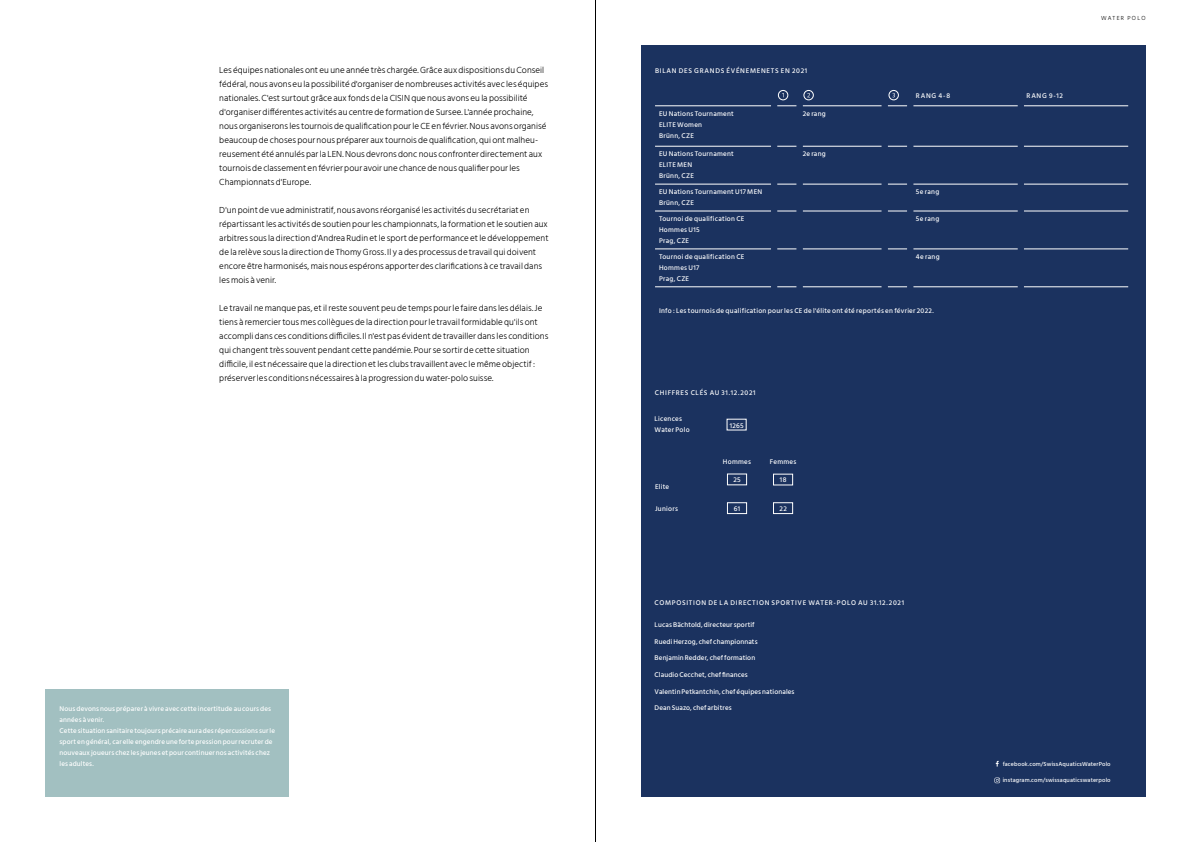
<style>
.page{position:relative;width:1191px;height:842px;background:#fff}
.page>*{position:absolute;margin:0;border:0;box-sizing:border-box;transform-origin:0 0}
.t1{font:300 9px/14px "Hind";letter-spacing:.005em;color:#000}
.t2{font:500 7px/11px "Hind";letter-spacing:.025em;color:#fff}
.t3{font:500 7px "Hind";letter-spacing:.1em;color:#fff}
.t4{font:500 6px "Hind";letter-spacing:.02em;color:#fff}
.t5{font:300 6px "Hind";letter-spacing:.215em;color:#000}
</style>
<div class="page">
<div style="left:641px;top:45px;width:504px;height:752px;background:#1b325f"></div>
<div style="left:727px;top:474px;width:20px;height:11px;border:1px solid #fff"></div>
<div style="left:773px;top:474px;width:20px;height:11px;border:1px solid #fff"></div>
<div style="left:727px;top:502px;width:20px;height:12px;border:1px solid #fff"></div>
<div style="left:773px;top:502px;width:20px;height:12px;border:1px solid #fff"></div>
<svg style="left:994px;top:777px;width:6px;height:6px"></svg>
<div style="left:45px;top:689px;width:244px;height:108px;background:#a2c0c1"></div>
<hr style="left:655px;top:106px;width:116px;height:1px;background:#fff">
<svg style="left:777px;top:106px;width:19px;height:1px"></svg>
<hr style="left:802px;top:106px;width:79px;height:1px;background:#fff">
<svg style="left:888px;top:106px;width:19px;height:1px"></svg>
<hr style="left:913px;top:106px;width:104px;height:1px;background:#fff">
<hr style="left:1023px;top:106px;width:105px;height:1px;background:#fff">
<hr style="left:655px;top:146px;width:116px;height:1px;background:#fff">
<svg style="left:777px;top:146px;width:19px;height:1px"></svg>
<hr style="left:802px;top:146px;width:79px;height:1px;background:#fff">
<svg style="left:887px;top:146px;width:20px;height:1px"></svg>
<hr style="left:913px;top:146px;width:104px;height:1px;background:#fff">
<hr style="left:1023px;top:146px;width:105px;height:1px;background:#fff">
<hr style="left:655px;top:184px;width:116px;height:1px;background:#fff">
<svg style="left:777px;top:184px;width:19px;height:1px"></svg>
<hr style="left:802px;top:184px;width:79px;height:1px;background:#fff">
<svg style="left:888px;top:184px;width:19px;height:1px"></svg>
<hr style="left:913px;top:184px;width:104px;height:1px;background:#fff">
<hr style="left:1023px;top:184px;width:105px;height:1px;background:#fff">
<hr style="left:655px;top:211px;width:116px;height:1px;background:#fff">
<svg style="left:777px;top:211px;width:19px;height:1px"></svg>
<hr style="left:802px;top:211px;width:79px;height:1px;background:#fff">
<svg style="left:888px;top:211px;width:19px;height:1px"></svg>
<hr style="left:913px;top:211px;width:104px;height:1px;background:#fff">
<hr style="left:1023px;top:211px;width:105px;height:1px;background:#fff">
<hr style="left:655px;top:249px;width:116px;height:1px;background:#fff">
<svg style="left:777px;top:249px;width:19px;height:1px"></svg>
<hr style="left:802px;top:249px;width:79px;height:1px;background:#fff">
<svg style="left:888px;top:249px;width:19px;height:1px"></svg>
<hr style="left:913px;top:249px;width:104px;height:1px;background:#fff">
<hr style="left:1023px;top:249px;width:105px;height:1px;background:#fff">
<hr style="left:655px;top:287px;width:116px;height:1px;background:#fff">
<svg style="left:777px;top:287px;width:19px;height:1px"></svg>
<hr style="left:802px;top:287px;width:79px;height:1px;background:#fff">
<svg style="left:888px;top:287px;width:19px;height:1px"></svg>
<hr style="left:913px;top:287px;width:104px;height:1px;background:#fff">
<hr style="left:1023px;top:287px;width:105px;height:1px;background:#fff">
<div style="left:778px;top:90px;width:10px;height:10px;border:1px solid #fff;border-radius:50%"></div>
<div style="left:803px;top:90px;width:10px;height:10px;border:1px solid #fff;border-radius:50%"></div>
<div style="left:888px;top:90px;width:10px;height:10px;border:1px solid #fff;border-radius:50%"></div>
<hr style="left:595px;top:0;width:1px;height:842px;background:#000">
<p class="t1" style="left:219px;top:64px;width:330px">Les équipes nationales ont eu une année très chargée. Grâce aux dispositions du Conseil fédéral, nous avons eu la possibilité d'organiser de nombreuses activités avec les équipes nationales. C'est surtout grâce aux fonds de la CISIN que nous avons eu la possibilité d'organiser différentes activités au centre de formation de Sursee. L'année prochaine, nous organiserons les tournois de qualification pour le CE en février. Nous avons organisé beaucoup de choses pour nous préparer aux tournois de qualification, qui ont malheu&shy;reusement été annulés par la LEN. Nous devrons donc nous confronter directement aux tournois de classement en février pour avoir une chance de nous qualifier pour les Championnats d'Europe.</p>
<p class="t1" style="left:219px;top:204px;width:331px">D'un point de vue administratif, nous avons réorganisé les activités du secrétariat en répartissant les activités de soutien pour les championnats, la formation et le soutien aux arbitres sous la direction d'Andrea Rudin et le sport de performance et le développement de la relève sous la direction de Thomy Gross. Il y a des processus de travail qui doivent encore être harmonisés, mais nous espérons apporter des clarifications à ce travail dans les mois à venir.</p>
<p class="t1" style="left:219px;top:302px;width:330px">Le travail ne manque pas, et il reste souvent peu de temps pour le faire dans les délais. Je tiens à remercier tous mes collègues de la direction pour le travail formidable qu'ils ont accompli dans ces conditions difficiles. Il n'est pas évident de travailler dans les conditions qui changent très souvent pendant cette pandémie. Pour se sortir de cette situation difficile, il est nécessaire que la direction et les clubs travaillent avec le même objectif : préserver les conditions nécessaires à la progression du water-polo suisse.</p>
<p class="t2" style="left:60px;top:703px;width:217px">Nous devons nous préparer à vivre avec cette incertitude au cours des années à venir.<br>Cette situation sanitaire toujours précaire aura des répercussions sur le sport en général, car elle engendre une forte pression pour recruter de nouveaux joueurs chez les jeunes et pour continuer nos activités chez les adultes.</p>
<p class="t3" style="left:655px;top:66px;width:154px">BILAN DES GRANDS ÉVÉNEMENETS EN 2021</p>
<p class="t2" style="left:916px;top:90px;width:36px">RANG 4-8</p>
<p class="t2" style="left:1026px;top:90px;width:38px">RANG 9-12</p>
<p class="t2" style="left:659px;top:109px;width:76px">EU Nations Tournament<br>ELITE Women<br>Brünn, CZE</p>
<p class="t2" style="left:802px;top:109px;width:25px">2e rang</p>
<p class="t2" style="left:659px;top:149px;width:76px">EU Nations Tournament<br>ELITE MEN<br>Brünn, CZE</p>
<p class="t2" style="left:802px;top:149px;width:25px">2e rang</p>
<p class="t2" style="left:659px;top:187px;width:105px">EU Nations Tournament U17 MEN<br>Brünn, CZE</p>
<p class="t2" style="left:916px;top:187px;width:25px">5e rang</p>
<p class="t2" style="left:659px;top:214px;width:87px">Tournoi de qualification CE<br>Hommes U15<br>Prag, CZE</p>
<p class="t2" style="left:916px;top:214px;width:25px">5e rang</p>
<p class="t2" style="left:659px;top:252px;width:87px">Tournoi de qualification CE<br>Hommes U17<br>Prag, CZE</p>
<p class="t2" style="left:916px;top:252px;width:25px">4e rang</p>
<p class="t2" style="left:659px;top:305px;width:276px">Info : Les tournois de qualification pour les CE de l'élite ont été reportés en février 2022.</p>
<p class="t3" style="left:655px;top:388px;width:102px">CHIFFRES CLÉS AU 31.12.2021</p>
<p class="t2" style="left:654px;top:413px;width:37px">Licences<br>Water Polo</p>
<p class="t2" style="left:730px;top:420px;width:15px">1265</p>
<p class="t2" style="left:723px;top:457px;width:30px">Hommes</p>
<p class="t2" style="left:769px;top:457px;width:28px">Femmes</p>
<p class="t2" style="left:655px;top:481px;width:16px">Elite</p>
<p class="t2" style="left:733px;top:474px;width:9px">25</p>
<p class="t2" style="left:780px;top:474px;width:8px">18</p>
<p class="t2" style="left:655px;top:504px;width:24px">Juniors</p>
<p class="t2" style="left:734px;top:503px;width:8px">61</p>
<p class="t2" style="left:779px;top:503px;width:9px">22</p>
<p class="t3" style="left:654px;top:598px;width:251px">COMPOSITION DE LA DIRECTION SPORTIVE WATER-POLO AU 31.12.2021</p>
<p class="t2" style="left:654px;top:620px;width:101px">Lucas Bächtold, directeur sportif</p>
<p class="t2" style="left:654px;top:636px;width:104px">Ruedi Herzog, chef championnats</p>
<p class="t2" style="left:654px;top:653px;width:102px">Benjamin Redder, chef formation</p>
<p class="t2" style="left:654px;top:670px;width:95px">Claudio Cecchet, chef finances</p>
<p class="t2" style="left:654px;top:686px;width:141px">Valentin Petkantchin, chef équipes nationales</p>
<p class="t2" style="left:654px;top:703px;width:79px">Dean Suazo, chef arbitres</p>
<p class="t5" style="left:1101px;top:14px;width:46px">WATER POLO</p>
<p class="t4" style="left:1002px;top:760px;width:109px">facebook.com/SwissAquaticsWaterPolo</p>
<p class="t4" style="left:1002px;top:776px;width:109px">instagram.com/swissaquaticswaterpolo</p>
</div>
